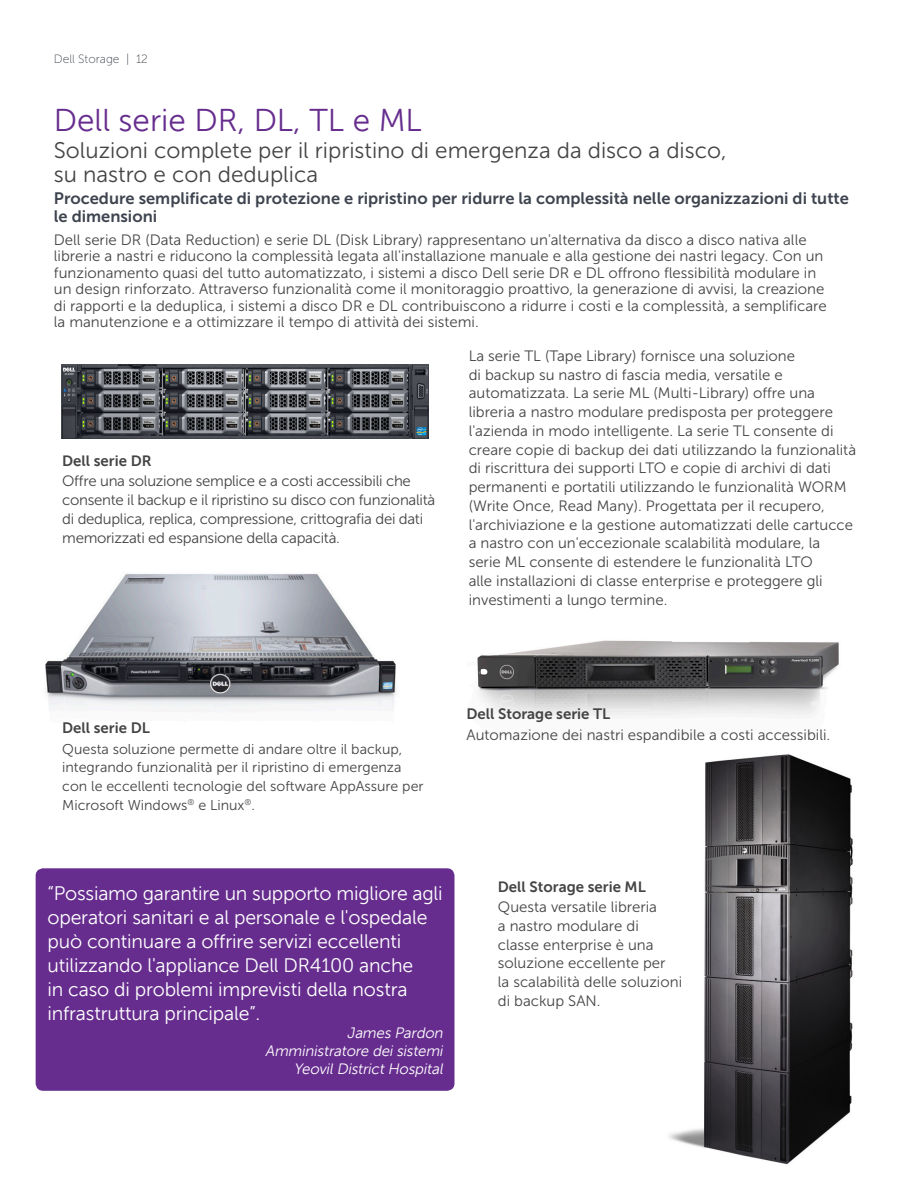
<style>
.page{position:relative;width:918px;height:1188px;background:#fff}
.page>*{position:absolute;margin:0;border:0;box-sizing:border-box;transform-origin:0 0}
.Header_Level_2{font:31.5px "Museo Sans For Dell";color:#662d8e}
.Header_Level_2_Subhe{font:22.5px/24px "Museo Sans For Dell 300";color:#444}
.Quote_white{font:19.5px/24px "Museo Sans For Dell";letter-spacing:-.01em;color:#fff}
.Header_level_3{font:16.5px/18px "Museo Sans For Dell 700";color:#3e444f}
.Paragraph_3{font:15px/18.8px "Museo Sans For Dell 300";color:#444}
.Header_level_4_copy{font:15px/18.8px "Museo Sans For Dell 300";letter-spacing:-.02em;color:#444}
.Header_level_4_copy-2{font:15px/18.8px "Museo Sans For Dell 300";color:#444}
.Quote_person_white{font:italic 15px/18px "Museo Sans For Dell";color:#fff;text-align:right}
.Header_level_4{font:15px "Museo Sans For Dell 700";color:#444}
.Header_level_4-2{font:700 15px "Museo Sans For Dell";color:#444}
.Header_level_4_copy-3{font:14.25px/18.8px "Museo Sans For Dell 300";color:#444}
.Page_number{font:12px "Museo Sans For Dell 100";color:#3e444f}
.s1{color:#444}
</style>
<div class="page">
<img style="left:61px;top:365px;width:368px;height:73px">
<img style="left:477px;top:640px;width:362px;height:77px">
<div style="left:36px;top:868px;width:418px;height:223px;background:#662d8e;border-radius:7px"></div>
<img style="left:45px;top:573px;width:353px;height:135px">
<img style="left:669px;top:754px;width:184px;height:411px">
<p class="Page_number" style="left:54px;top:53px;width:96px">Dell Storage | <span class="s1">12</span></p>
<p class="Header_Level_2" style="left:54px;top:103px;width:370px">Dell serie DR, DL, TL e ML</p>
<p class="Header_Level_2_Subhe" style="left:54px;top:138px;width:674px">Soluzioni complete per il ripristino di emergenza da disco a disco, su nastro e con deduplica</p>
<p class="Header_level_3" style="left:54px;top:189px;width:797px">Procedure semplificate di protezione e ripristino per ridurre la complessità nelle organizzazioni di tutte le dimensioni</p>
<p class="Paragraph_3" style="left:54px;top:232px;width:774px;line-height:16.5px">Dell serie DR (Data Reduction) e serie DL (Disk Library) rappresentano un'alternativa da disco a disco nativa alle librerie a nastri e riducono la complessità legata all'installazione manuale e alla gestione dei nastri legacy. Con un funzionamento quasi del tutto automatizzato, i sistemi a disco Dell serie DR e DL offrono flessibilità modulare in un design rinforzato. Attraverso funzionalità come il monitoraggio proattivo, la generazione di avvisi, la creazione di rapporti e la deduplica, i sistemi a disco DR e DL contribuiscono a ridurre i costi e la complessità, a semplificare la manutenzione e a ottimizzare il tempo di attività dei sistemi.</p>
<p class="Header_level_4-2" style="left:62px;top:452px;width:91px">Dell serie DR</p>
<p class="Header_level_4_copy" style="left:62px;top:472px;width:375px">Offre una soluzione semplice e a costi accessibili che consente il backup e il ripristino su disco con funzionalità di deduplica, replica, compressione, crittografia dei dati memorizzati ed espansione della capacità.</p>
<p class="Paragraph_3" style="left:469px;top:347px;width:389px">La serie TL (Tape Library) fornisce una soluzione<br>di backup su nastro di fascia media, versatile e automatizzata. La serie ML (Multi-Library) offre una libreria a nastro modulare predisposta per proteggere l'azienda in modo intelligente. La serie TL consente di creare copie di backup dei dati utilizzando la funzionalità di riscrittura dei supporti LTO e copie di archivi di dati permanenti e portatili utilizzando le funzionalità WORM (Write Once, Read Many). Progettata per il recupero, l'archiviazione e la gestione automatizzati delle cartucce a nastro con un'eccezionale scalabilità modulare, la serie ML consente di estendere le funzionalità LTO<br>alle installazioni di classe enterprise e proteggere gli investimenti a lungo termine.</p>
<p class="Header_level_4" style="left:62px;top:720px;width:89px">Dell serie DL</p>
<p class="Header_level_4_copy-3" style="left:62px;top:739px;width:363px">Questa soluzione permette di andare oltre il backup, integrando funzionalità per il ripristino di emergenza con le eccellenti tecnologie del software AppAssure per Microsoft Windows<sup>®</sup> e Linux<sup>®</sup>.</p>
<p class="Header_level_4" style="left:466px;top:705px;width:145px">Dell Storage serie TL</p>
<p class="Header_level_4_copy-2" style="left:466px;top:725px;width:365px">Automazione dei nastri espandibile a costi accessibili.</p>
<p class="Quote_white" style="left:48px;top:881px;width:397px">“Possiamo garantire un supporto migliore agli operatori sanitari e al personale e l'ospedale può continuare a offrire servizi eccellenti utilizzando l'appliance Dell DR4100 anche<br>in caso di problemi imprevisti della nostra infrastruttura principale”.</p>
<p class="Quote_person_white" style="left:265px;top:1024px;width:182px">James Pardon<br>Amministratore deisistemi<br>YeovilDistrictHospital</p>
<p class="Header_level_4-2" style="left:498px;top:878px;width:150px">Dell Storage serie ML</p>
<p class="Header_level_4_copy-2" style="left:498px;top:898px;width:186px">Questa versatile libreria<br>a nastro modulare di classe enterprise è una soluzione eccellente per<br>la scalabilità delle soluzioni di backup SAN.</p>
</div>
